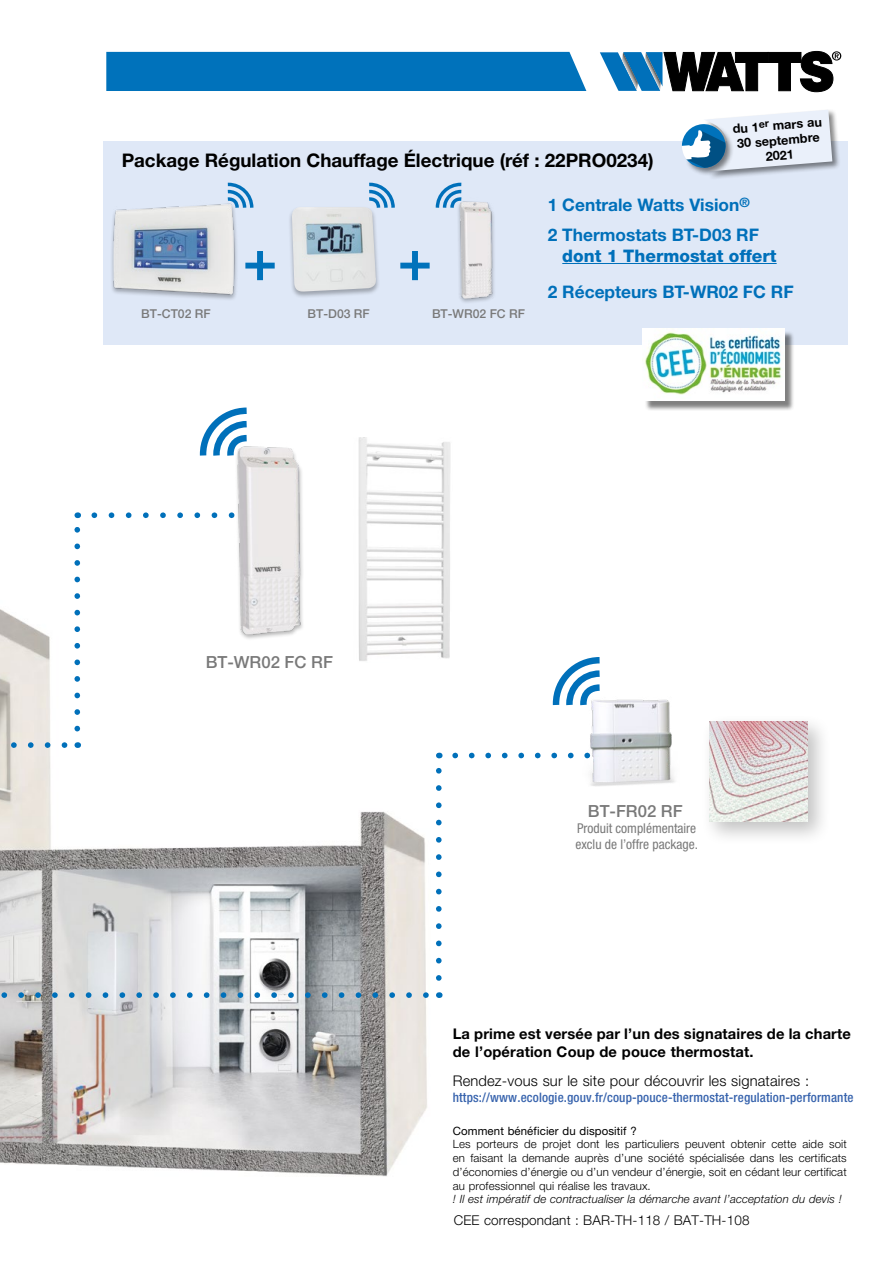
<style>
.page{position:relative;width:893px;height:1263px;background:#fff}
.page>*{position:absolute;margin:0;border:0;box-sizing:border-box;transform-origin:0 0}
.t1{font:500 57.6px "Helvetica Neue LT Std";color:#0072bb}
.t2{font:700 18.75px "Helvetica Neue LT Std";color:#000}
.t3{font:700 17.4px/29.8px "Helvetica Neue LT Std";color:#0070ba}
.t4{font:800 17.4px "Helvetica Neue LT Std";color:#0070ba}
.t5{font:500 16.65px "Helvetica Neue LT Std";color:#797979}
.t6{font:700 14.7px/18px "Helvetica Neue LT Std";letter-spacing:.01em;color:#000}
.t7{font:300 14.7px "Helvetica Neue LT Std";letter-spacing:.01em;color:#000}
.t8{font:condensed 13.5px/16.2px "Helvetica Neue LT Std";color:#797979}
.t9{font:300 13.5px "Helvetica Neue LT Std";letter-spacing:.01em;color:#000}
.t10{font:500 condensed 13.05px "Helvetica Neue LT Std";letter-spacing:.01em;color:#3763ad}
.t11{font:700 12.6px "Helvetica Neue LT Std";color:#000}
.t12{font:500 12.15px "Helvetica Neue LT Std";color:#797979}
.t13{font:300 11.4px/13.8px "Helvetica Neue LT Std";letter-spacing:.01em;color:#000;text-align:justify}
.t14{font:italic 300 11.4px "Helvetica Neue LT Std";letter-spacing:.01em;color:#000}
.t15{font:11.4px "Helvetica Neue LT Std";letter-spacing:.01em;color:#000}
</style>
<div class="page">
<img style="left:0;top:546px;width:443px;height:631px">
<svg style="left:600px;top:51px;width:241px;height:41px"></svg>
<div style="left:106px;top:52px;width:480px;height:39px;background:#0072bb"></div>
<svg style="left:436px;top:764px;width:6px;height:214px"></svg>
<svg style="left:455px;top:753px;width:119px;height:5px"></svg>
<svg style="left:0;top:992px;width:430px;height:6px;background:#9cb8cb"></svg>
<div style="left:701px;top:714px;width:131px;height:132px;background:#000;opacity:.24"></div>
<img style="left:709px;top:722px;width:99px;height:100px">
<img style="left:584px;top:699px;width:91px;height:87px">
<svg style="left:94px;top:512px;width:124px;height:6px"></svg>
<svg style="left:0;top:742px;width:69px;height:6px"></svg>
<svg style="left:74px;top:512px;width:6px;height:217px"></svg>
<svg style="left:552px;top:657px;width:54px;height:55px"></svg>
<svg style="left:199px;top:407px;width:48px;height:49px"></svg>
<div style="left:103px;top:141px;width:745px;height:203px;background:#dfe8f7"></div>
<img style="left:111px;top:204px;width:126px;height:96px">
<img style="left:458px;top:201px;width:36px;height:102px">
<div style="left:288px;top:206px;width:92px;height:93px;background:#000;opacity:.3"></div>
<img style="left:292px;top:207px;width:84px;height:85px">
<svg style="left:224px;top:182px;width:30px;height:29px"></svg>
<svg style="left:365px;top:182px;width:30px;height:29px"></svg>
<svg style="left:435px;top:182px;width:30px;height:29px"></svg>
<hr style="left:562px;top:263px;width:215px;height:1px;background:#0070ba">
<div style="left:703px;top:109px;width:138px;height:71px;background:#000;opacity:.48"></div>
<div style="left:681px;top:123px;width:53px;height:53px;background:#000;opacity:.48"></div>
<div style="left:644px;top:330px;width:150px;height:81px;background:#000;opacity:.5"></div>
<img style="left:643px;top:329px;width:141px;height:72px">
<img style="left:222px;top:437px;width:91px;height:209px">
<img style="left:353px;top:437px;width:98px;height:225px">
<svg style="left:682px;top:110px;width:150px;height:61px"></svg>
<p class="t11" style="left:772px;top:118px;width:51px;rotate:-4deg">mars au</p>
<p class="t11" style="left:737px;top:135px;width:84px;rotate:-4deg">30 septembre</p>
<p class="t11" style="left:765px;top:149px;width:30px;rotate:-4deg">2021</p>
<h2 class="t2" style="left:122px;top:148px;width:533px">Package Régulation Chauffage Électrique (réf : 22PRO0234)</h2>
<h3 class="t3" style="left:548px;top:190px;width:213px">1 Centrale Watts Vision<sup>®<br></sup>2 Thermostats BT-D03 RF</h3>
<h3 class="t4" style="left:562px;top:245px;width:216px">dont 1 Thermostat offert</h3>
<h3 class="t3" style="left:548px;top:276px;width:247px">2 Récepteurs BT-WR02 FC RF</h3>
<h1 class="t1" style="left:243px;top:225px;width:36px">+</h1>
<h1 class="t1" style="left:398px;top:225px;width:36px">+</h1>
<p class="t12" style="left:141px;top:307px;width:71px">BT-CT02 RF</p>
<p class="t12" style="left:432px;top:307px;width:94px">BT-WR02 FC RF</p>
<p class="t12" style="left:308px;top:307px;width:64px">BT-D03 RF</p>
<h3 class="t5" style="left:206px;top:652px;width:129px">BT-WR02 FC RF</h3>
<h3 class="t5" style="left:588px;top:801px;width:96px">BT-FR02 RF</h3>
<p class="t8" style="left:575px;top:819px;width:124px">Produit complémentaire exclu de l’offre package.</p>
<p class="t6" style="left:453px;top:1024px;width:400px">La prime est versée par l’un des signataires de la charte de l’opération Coup de pouce thermostat.</p>
<p class="t7" style="left:453px;top:1072px;width:358px">Rendez-vous sur le site pour découvrir les signataires :</p>
<p class="t10" style="left:453px;top:1089px;width:402px">https://www.ecologie.gouv.fr/coup-pouce-thermostat-regulation-performante</p>
<p class="t15" style="left:453px;top:1124px;width:185px">Comment bénéficier du dispositif ?</p>
<p class="t13" style="left:453px;top:1137px;width:395px">Les porteurs de projet dont les particuliers peuvent obtenir cette aide soit en faisant la demande auprès d’une société spécialisée dans les certificats d’économies d’énergie ou d’un vendeur d’énergie, soit en cédant leur certificat au professionnel qui réalise les travaux.</p>
<p class="t14" style="left:453px;top:1192px;width:391px">! Il est impératif de contractualiser la démarche avant l’acceptation du devis !</p>
<p class="t9" style="left:454px;top:1212px;width:297px">CEE correspondant : BAR-TH-118 / BAT-TH-108</p>
</div>
